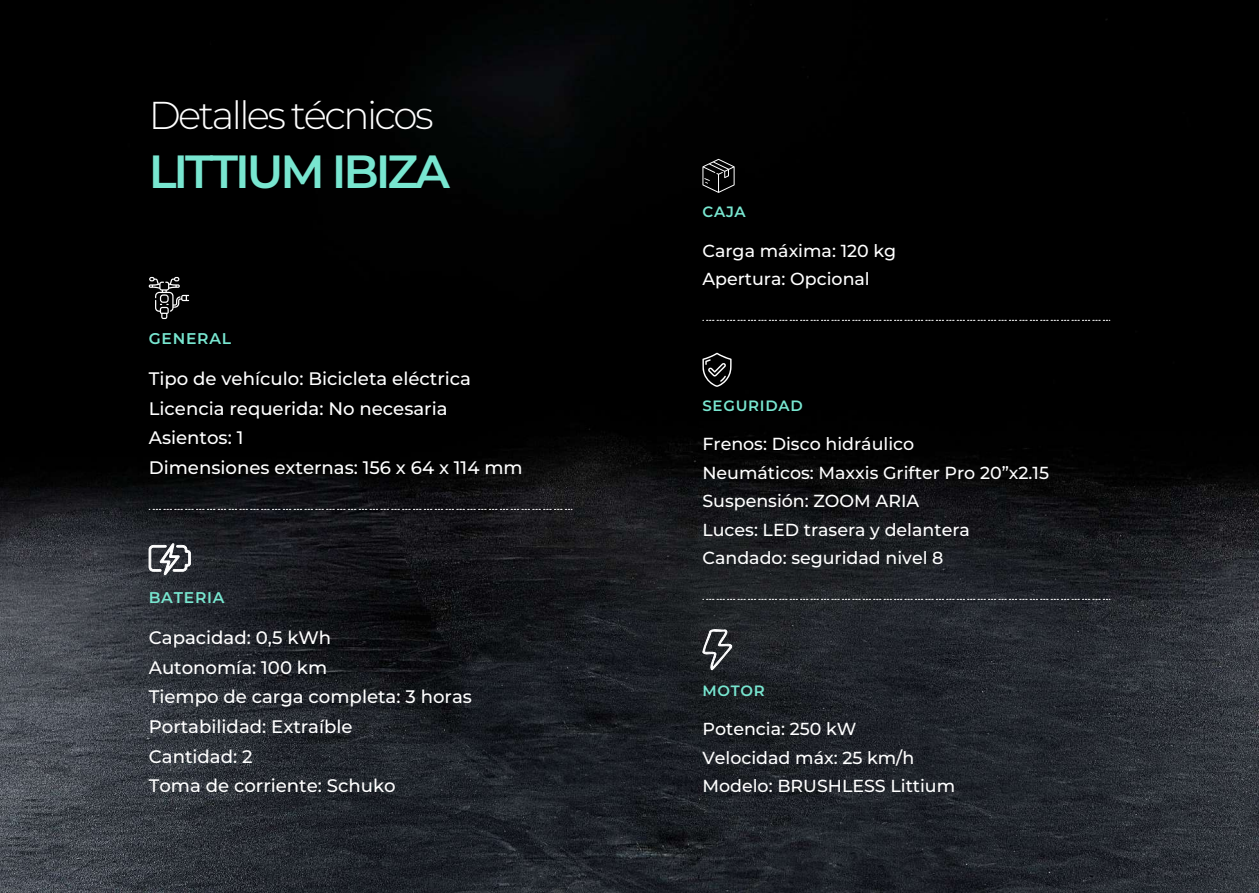
<style>
.page{position:relative;width:1259px;height:893px;background:#fff}
.page>*{position:absolute;margin:0;border:0;box-sizing:border-box;transform-origin:0 0}
.t1{font:600 46.5px "Montserrat";letter-spacing:-.065em;color:#78e6d0}
.t2{font:300 38.85px "Montserrat";letter-spacing:-.065em;color:#fff}
.t3{font:500 18.15px/29.5px "Montserrat";color:#fff}
.t4{font:500 17.4px/28.5px "Montserrat";color:#fff}
.t5{font:600 15.6px "Montserrat";letter-spacing:.05em;color:#78e6d0}
.t6{font:600 15px "Montserrat";letter-spacing:.05em;color:#78e6d0}
</style>
<div class="page">
<img style="left:0;top:0;width:1258px;height:892px">
<svg style="left:702px;top:628px;width:31px;height:42px"></svg>
<svg style="left:703px;top:599px;width:407px;height:1px"></svg>
<svg style="left:703px;top:320px;width:407px;height:1px"></svg>
<svg style="left:702px;top:159px;width:32px;height:34px"></svg>
<svg style="left:702px;top:353px;width:29px;height:34px"></svg>
<svg style="left:148px;top:543px;width:43px;height:33px"></svg>
<svg style="left:149px;top:509px;width:423px;height:1px"></svg>
<svg style="left:149px;top:277px;width:40px;height:42px;background:#343434"></svg>
<h2 class="t2" style="left:149px;top:89px;width:286px">Detalles técnicos</h2>
<h1 class="t1" style="left:149px;top:140px;width:303px">LITTIUM IBIZA</h1>
<p class="t5" style="left:149px;top:328px;width:84px">GENERAL</p>
<p class="t3" style="left:149px;top:363px;width:375px">Tipo de vehículo: Bicicleta eléctrica<br>Licencia requerida: No necesaria<br>Asientos: 1<br>Dimensiones externas: 156 x 64 x 114 mm</p>
<p class="t5" style="left:149px;top:587px;width:77px">BATERIA</p>
<p class="t3" style="left:149px;top:622px;width:325px">Capacidad: 0,5 kWh<br>Autonomía: 100 km<br>Tiempo de carga completa: 3 horas<br>Portabilidad: Extraíble<br>Cantidad: 2<br>Toma de corriente: Schuko</p>
<p class="t6" style="left:702px;top:202px;width:45px">CAJA</p>
<p class="t4" style="left:702px;top:236px;width:195px">Carga máxima: 120 kg<br>Apertura: Opcional</p>
<p class="t6" style="left:702px;top:396px;width:102px">SEGURIDAD</p>
<p class="t4" style="left:702px;top:430px;width:348px">Frenos: Disco hidráulico<br>Neumáticos: Maxxis Grifter Pro 20”x2.15<br>Suspensión: ZOOM ARIA<br>Luces: LED trasera y delantera<br>Candado: seguridad nivel 8</p>
<p class="t6" style="left:702px;top:681px;width:64px">MOTOR</p>
<p class="t4" style="left:702px;top:714px;width:254px">Potencia: 250 kW<br>Velocidad máx: 25 km/h<br>Modelo: BRUSHLESS Littium</p>
</div>
